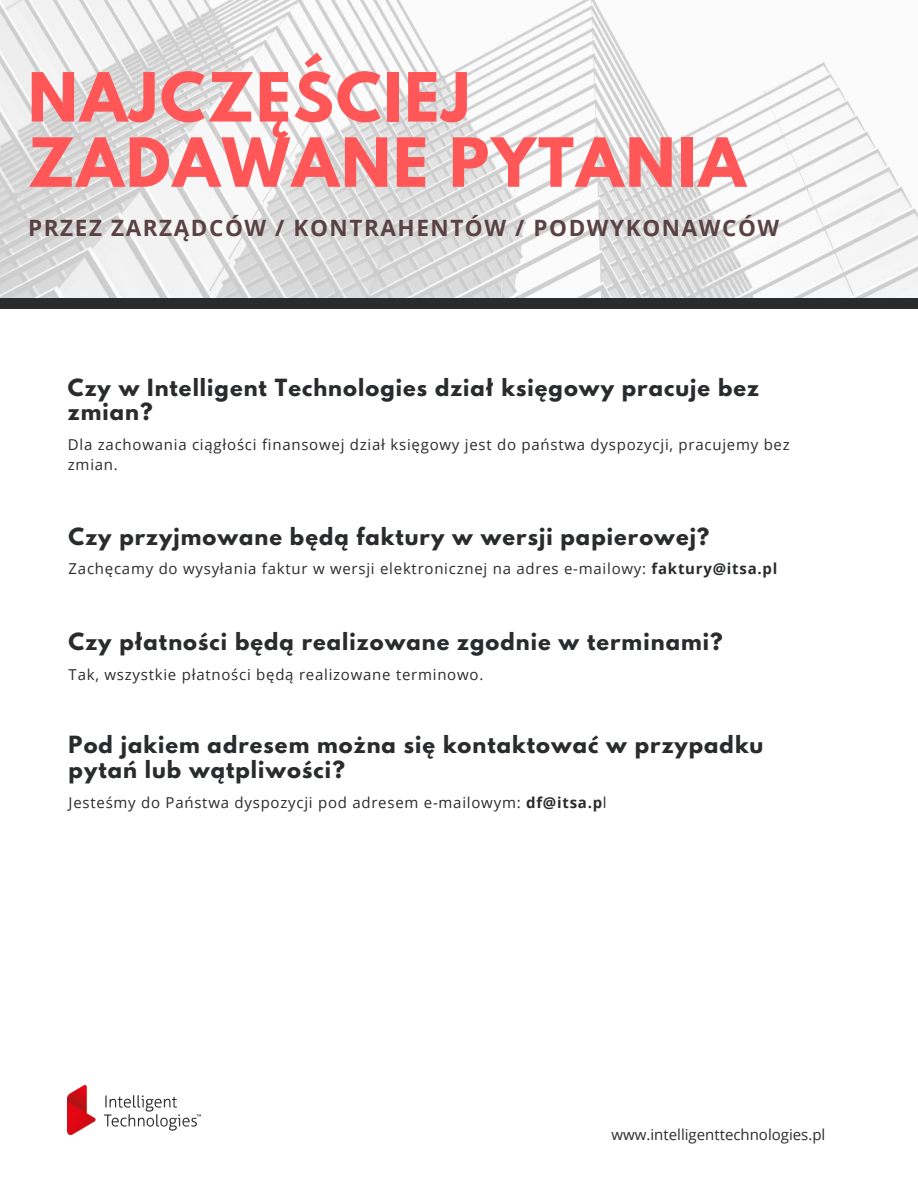
<style>
.page{position:relative;width:918px;height:1188px;background:#fff}
.page>*{position:absolute;margin:0;border:0;box-sizing:border-box;transform-origin:0 0}
.t1{font:700 60px/65.2px "League Spartan";letter-spacing:.04em;color:#ff5757}
.t2{font:700 22.5px "Open Sans";letter-spacing:.07em;color:#594144}
.t3{font:700 21px/24.8px "League Spartan";letter-spacing:.05em;color:#2a2b2c}
.t4{font:15px/20.2px "Open Sans";letter-spacing:.05em;color:#2a2b2c}
.t5{font:15px "Open Sans";color:#2a2b2c}
.s1{font-weight:700}
</style>
<div class="page">
<img style="left:0;top:0;width:918px;height:298px">
<div style="left:0;top:298px;width:918px;height:10px;background:#2a2b2c"></div>
<img style="left:68px;top:1086px;width:133px;height:48px">
<h1 class="t1" style="left:28px;top:72px;width:719px">NAJCZĘŚCIEJ<br>ZADAWANE PYTANIA</h1>
<h2 class="t2" style="left:28px;top:212px;width:753px">PRZEZ ZARZĄDCÓW / KONTRAHENTÓW / PODWYKONAWCÓW</h2>
<h3 class="t3" style="left:68px;top:377px;width:693px">Czy w Intelligent Technologies dział księgowy pracuje bez zmian?</h3>
<p class="t4" style="left:68px;top:434px;width:723px">Dla zachowania ciągłości finansowej dział księgowy jest do państwa dyspozycji, pracujemy bez zmian.</p>
<h3 class="t3" style="left:69px;top:527px;width:642px">Czy przyjmowane będą faktury w wersji papierowej?</h3>
<p class="t4" style="left:69px;top:558px;width:710px">Zachęcamy do wysyłania faktur w wersji elektronicznej na adres e-mailowy: <span class="s1">faktury@itsa.pl</span></p>
<h3 class="t3" style="left:69px;top:632px;width:656px">Czy płatności będą realizowane zgodnie w terminami?</h3>
<p class="t4" style="left:69px;top:664px;width:416px">Tak, wszystkie płatności będą realizowane terminowo.</p>
<h3 class="t3" style="left:69px;top:735px;width:696px">Pod jakiem adresem można się kontaktować w przypadku pytań lub wątpliwości?</h3>
<p class="t4" style="left:69px;top:792px;width:540px">Jesteśmy do Państwa dyspozycji pod adresem e-mailowym: <span class="s1">df@itsa.p</span>l</p>
<p class="t5" style="left:612px;top:1124px;width:215px">www.intelligenttechnologies.pl</p>
</div>
